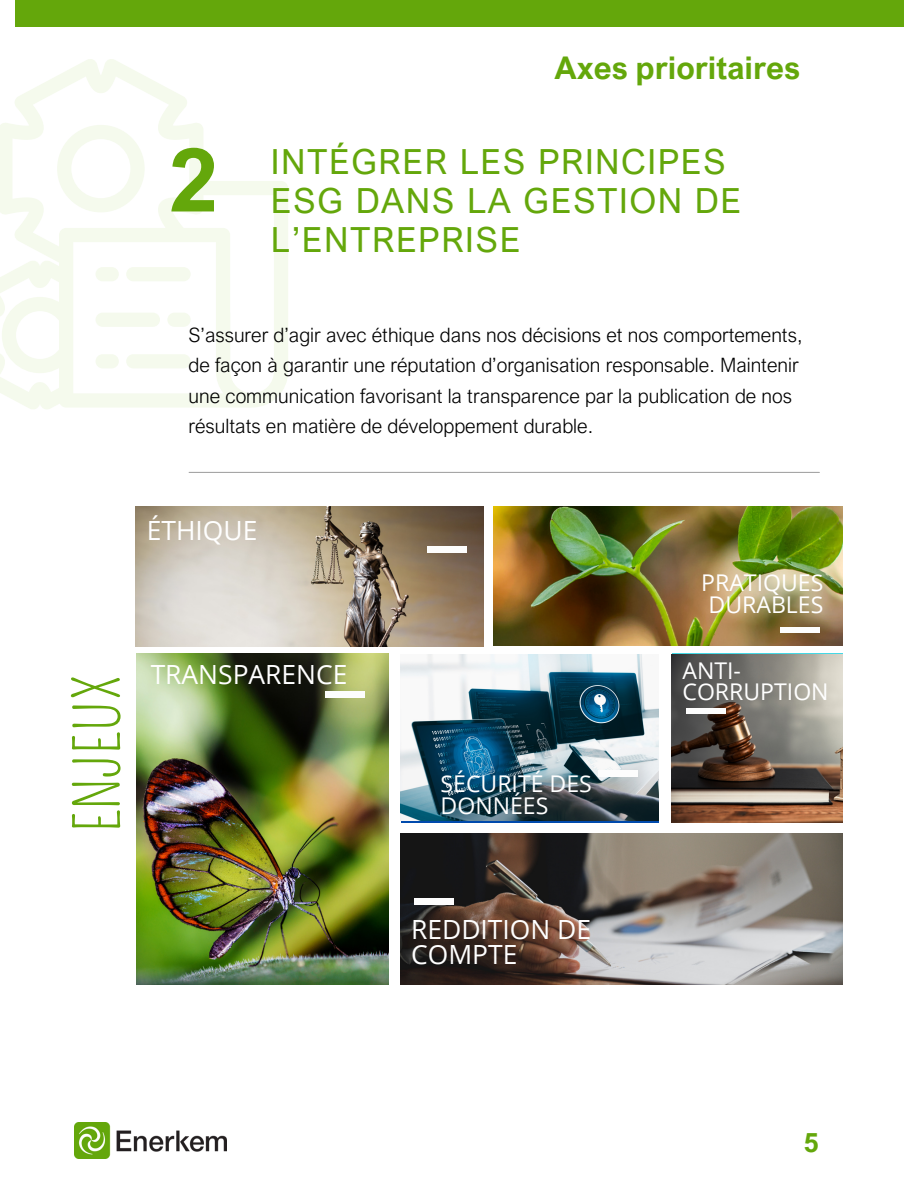
<style>
.page{position:relative;width:918px;height:1188px;background:#fff}
.page>*{position:absolute;margin:0;border:0;box-sizing:border-box;transform-origin:0 0}
.t1{font:700 88.65px "Arial Nova";color:#64a70b}
.t2{font:60.3px "Pompiere";color:#64a70b}
.t3{font:34.65px/39.3px "Arial Nova";letter-spacing:.045em;color:#64a70b}
.t4{font:700 31.2px "Arial Nova";color:#64a70b}
.t5{font:700 26.85px "Arial Nova";color:#64a70b}
.t6{font:26.4px/25.2px "Open Sans";color:#fff}
.t7{font:23.1px/21.3px "Open Sans";color:#fff}
.t8{font:300 19.8px/30.3px "Arial Nova";color:#000}
</style>
<div class="page">
<div style="left:15px;top:0;width:888px;height:27px;background:#64a70b"></div>
<svg style="left:76px;top:59px;width:49px;height:7px"></svg>
<svg style="left:0;top:66px;width:288px;height:343px"></svg>
<div style="left:126px;top:354px;width:65px;height:14px;background:#f5faed;border-radius:7px"></div>
<div style="left:96px;top:354px;width:23px;height:14px;background:#f5faed;border-radius:7px"></div>
<div style="left:126px;top:267px;width:65px;height:14px;background:#f5faed;border-radius:7px"></div>
<div style="left:96px;top:267px;width:23px;height:14px;background:#f5faed;border-radius:7px"></div>
<div style="left:96px;top:313px;width:64px;height:14px;background:#f5faed;border-radius:7px"></div>
<div style="left:167px;top:313px;width:24px;height:14px;background:#f5faed;border-radius:7px"></div>
<hr style="left:189px;top:472px;width:630px;height:1px;background:#a6a6a6">
<img style="left:75px;top:1123px;width:152px;height:36px">
<img style="left:136px;top:654px;width:252px;height:330px">
<img style="left:494px;top:507px;width:349px;height:138px">
<div style="left:780px;top:627px;width:39px;height:6px;background:#fdfdfd"></div>
<div style="left:326px;top:691px;width:39px;height:6px;background:#fdfdfd"></div>
<img style="left:401px;top:654px;width:257px;height:167px">
<div style="left:598px;top:771px;width:40px;height:5px;background:#fdfdfd"></div>
<img style="left:672px;top:654px;width:171px;height:169px">
<div style="left:686px;top:708px;width:40px;height:6px;background:#fdfdfd"></div>
<img style="left:401px;top:834px;width:442px;height:150px">
<div style="left:415px;top:899px;width:39px;height:5px;background:#fdfdfd"></div>
<img style="left:136px;top:507px;width:348px;height:139px">
<div style="left:428px;top:547px;width:39px;height:5px;background:#fdfdfd"></div>
<p class="t1" style="left:169px;top:125px;width:52px">2</p>
<p class="t4" style="left:554px;top:48px;width:247px">Axes prioritaires</p>
<p class="t3" style="left:271px;top:141px;width:472px">INTÉGRER LES PRINCIPES<br>ESG DANS LA GESTION DE<br>L’ENTREPRISE</p>
<p class="t8" style="left:189px;top:319px;width:615px">S’assurer d’agir avec éthique dans nos décisions et nos comportements, de façon à garantir une réputation d’organisation responsable. Maintenir une communication favorisant la transparence par la publication de nos résultats en matière de développement durable.</p>
<p class="t6" style="left:147px;top:518px;width:112px">ÉTHIQUE</p>
<p class="t2" style="left:63px;top:832px;width:159px;rotate:-90deg">ENJEUX</p>
<p class="t6" style="left:151px;top:662px;width:198px">TRANSPARENCE</p>
<p class="t7" style="left:441px;top:773px;width:153px">SÉCURITÉ DES<br>DONNÉES</p>
<p class="t7" style="left:701px;top:572px;width:124px;text-align:center">PRATIQUES<br>DURABLES</p>
<p class="t7" style="left:682px;top:659px;width:148px">ANTI-<br>CORRUPTION</p>
<p class="t6" style="left:411px;top:917px;width:182px">REDDITION DE<br>COMPTE</p>
<p class="t5" style="left:804px;top:1126px;width:17px">5</p>
</div>
